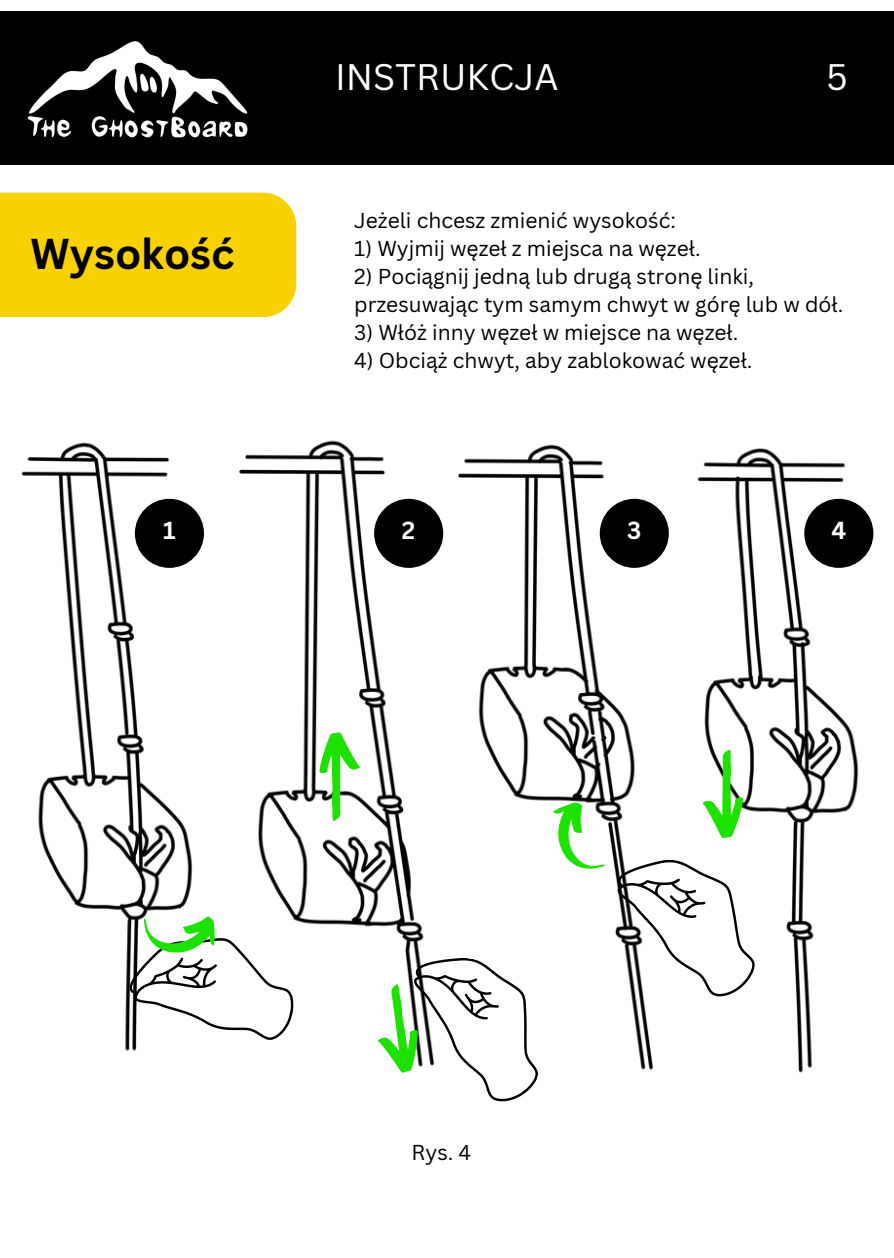
<style>
.page{position:relative;width:894px;height:1258px;background:#fff}
.page>*{position:absolute;margin:0;border:0;box-sizing:border-box;transform-origin:0 0}
.t1{font:700 42px "Canva Sans";color:#000}
.t2{font:36px "Canva Sans";color:#fff}
.t3{font:700 24px "Canva Sans";color:#fff}
.t4{font:21px/27.9px "Canva Sans";color:#000}
</style>
<div class="page">
<div style="left:0;top:11px;width:893px;height:153px;background:#000"></div>
<img style="left:0;top:41px;width:266px;height:152px">
<div style="left:0;top:193px;width:296px;height:124px;background:#f9d100"></div>
<img style="left:458px;top:444px;width:210px;height:303px">
<img style="left:668px;top:448px;width:206px;height:625px">
<img style="left:21px;top:442px;width:183px;height:468px">
<img style="left:235px;top:297px;width:209px;height:630px">
<svg style="left:315px;top:731px;width:47px;height:92px"></svg>
<svg style="left:374px;top:747px;width:380px;height:355px"></svg>
<svg style="left:119px;top:887px;width:188px;height:164px"></svg>
<div style="left:135px;top:499px;width:69px;height:69px;background:#000;border-radius:50%"></div>
<div style="left:374px;top:499px;width:69px;height:69px;background:#000;border-radius:50%"></div>
<div style="left:599px;top:499px;width:69px;height:69px;background:#000;border-radius:50%"></div>
<div style="left:804px;top:499px;width:69px;height:69px;background:#000;border-radius:50%"></div>
<h2 class="t1" style="left:31px;top:224px;width:205px">Wysokość</h2>
<p class="t2" style="left:335px;top:52px;width:225px">INSTRUKCJA</p>
<p class="t2" style="left:826px;top:52px;width:23px">5</p>
<p class="t4" style="left:354px;top:206px;width:323px">Jeżeli chcesz zmienić wysokość:</p>
<p class="t4" style="left:354px;top:234px;width:348px">1) Wyjmij węzeł z miejsca na węzeł.</p>
<p class="t4" style="left:354px;top:262px;width:490px">2) Pociągnij jedną lub drugą stronę linki, przesuwając tym samym chwyt w górę lub w dół.</p>
<p class="t4" style="left:354px;top:318px;width:385px">3) Włóż inny węzeł w miejsce na węzeł.</p>
<p class="t4" style="left:354px;top:346px;width:399px">4) Obciąż chwyt, aby zablokować węzeł.</p>
<p class="t3" style="left:163px;top:514px;width:14px">1</p>
<p class="t3" style="left:402px;top:514px;width:15px">2</p>
<p class="t3" style="left:627px;top:514px;width:16px">3</p>
<p class="t3" style="left:831px;top:514px;width:16px">4</p>
<p class="t4" style="left:411px;top:1138px;width:61px">Rys. 4</p>
</div>
